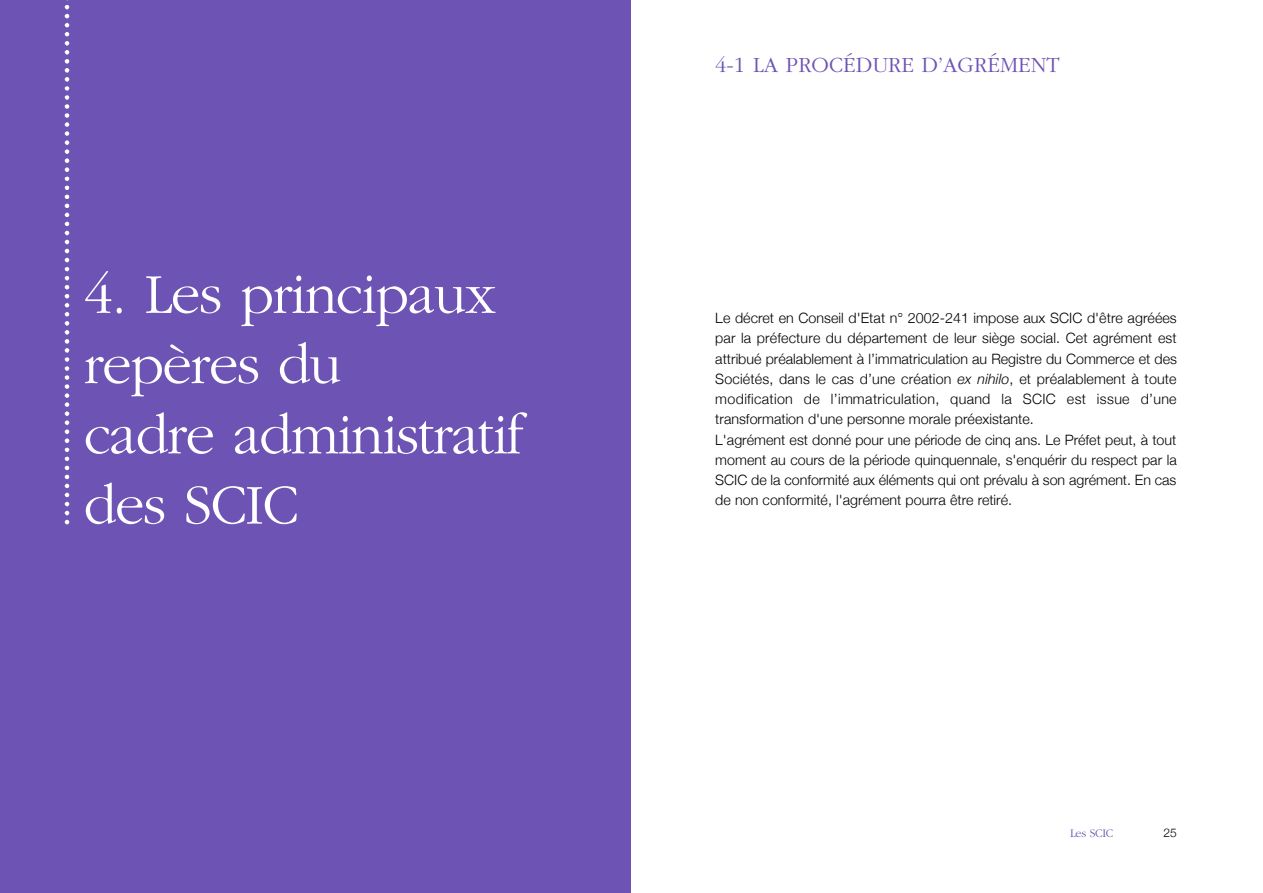
<style>
.page{position:relative;width:1263px;height:893px;background:#fff}
.page>*{position:absolute;margin:0;border:0;box-sizing:border-box;transform-origin:0 0}
.t1{font:300 58.5px/70.2px "Garamond";letter-spacing:-.025em;color:#fff}
.t2{font:300 22.5px "Garamond";color:#6d54b4}
.t3{font:300 14.25px/20.2px "Helvetica Neue";color:#000}
.t4{font:300 12px "Garamond";letter-spacing:-.025em;color:#6d54b4}
.t5{font:300 12px "Helvetica Neue";color:#000}
.s1{font-style:italic}
</style>
<div class="page">
<div style="left:0;top:0;width:631px;height:892px;background:#6d54b4"></div>
<svg style="left:65px;top:0;width:4px;height:524px"></svg>
<p class="t1" style="left:84px;top:264px;width:442px">4. Les principaux re p è res du<br>cad re administratif des SCIC</p>
<p class="t2" style="left:715px;top:56px;width:346px">4-1 LA PROCÉDURE D’AGRÉMENT</p>
<p class="t3" style="left:715px;top:308px;width:463px">Le décret en Conseil d'Etat n° 2002-241 impose aux SCIC d'être agréées par la préfecture du département de leur siège social. Cet agrément est attribué préalablement à l’immatriculation au Registre du Commerce et des Sociétés, dans le cas d’une création <span class="s1">ex nihilo</span>, et préalablement à toute modification de l’immatriculation, quand la SCIC est issue d’une transformation d'une personne morale préexistante.<br>L'agrément est donné pour une période de cinq ans. Le Préfet peut, à tout moment au cours de la période quinquennale, s'enquérir du respect par la SCIC de la conformité aux éléments qui ont prévalu à son agrément. En cas de non conformité, l'agrément pourra être retiré.</p>
<p class="t4" style="left:1070px;top:828px;width:45px">Les SCIC</p>
<p class="t5" style="left:1163px;top:825px;width:15px">25</p>
</div>
